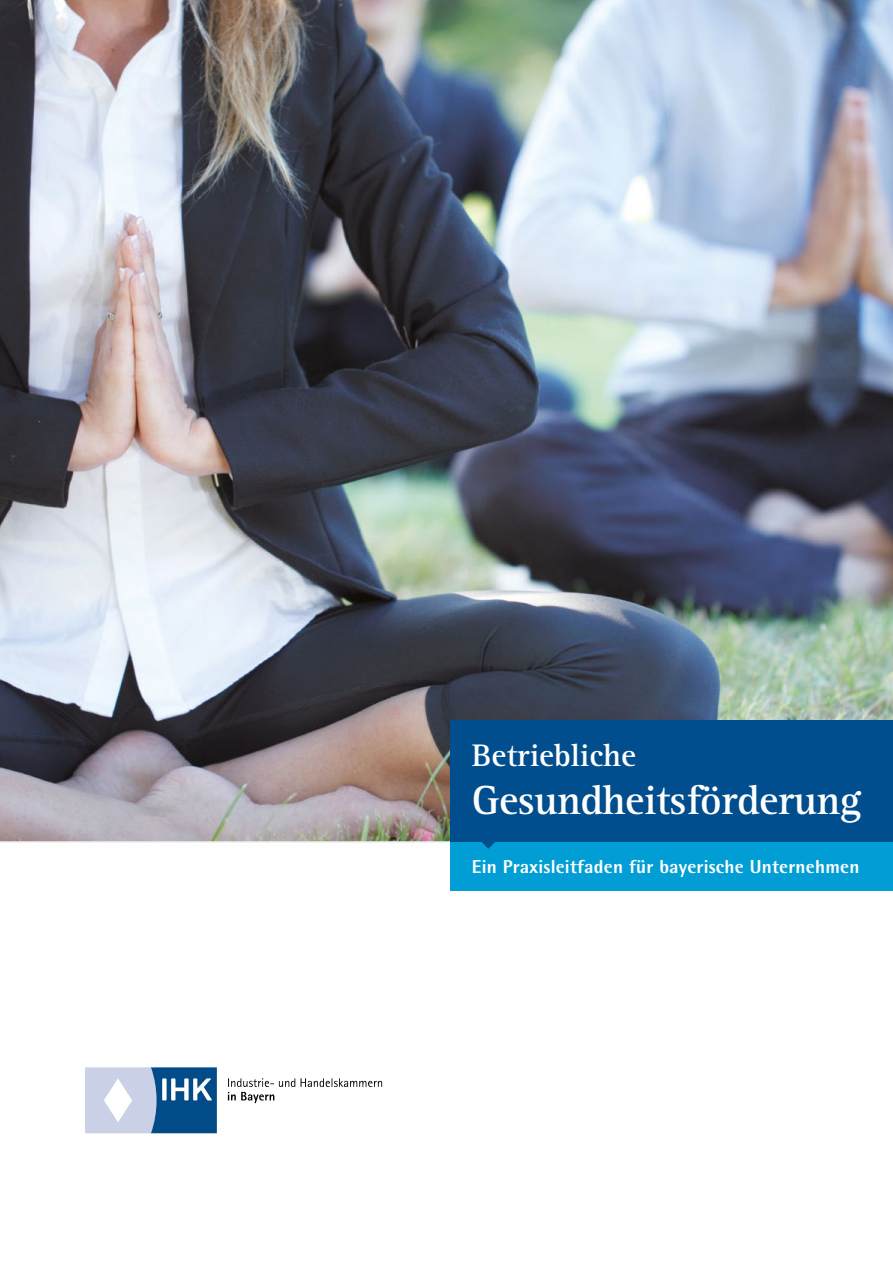
<style>
.page{position:relative;width:893px;height:1263px;background:#fff}
.page>*{position:absolute;margin:0;border:0;box-sizing:border-box;transform-origin:0 0}
.t1{font:700 42px "Agfa Rotis Serif";letter-spacing:-.01em;color:#fff}
.t2{font:700 32.25px "Agfa Rotis Serif";color:#fff}
.t3{font:800 18.75px "AT Rotis Semi Sans";letter-spacing:.01em;color:#fff}
</style>
<div class="page">
<img style="left:0;top:0;width:893px;height:843px">
<div style="left:451px;top:720px;width:442px;height:122px;background:#004e8d"></div>
<div style="left:451px;top:842px;width:442px;height:48px;background:#009ed4"></div>
<svg style="left:482px;top:842px;width:13px;height:7px"></svg>
<svg style="left:85px;top:1067px;width:132px;height:66px"></svg>
<svg style="left:228px;top:1078px;width:154px;height:25px"></svg>
<h2 class="t2" style="left:472px;top:736px;width:166px">Betriebliche</h2>
<h1 class="t1" style="left:472px;top:776px;width:391px">Gesundheitsförderung</h1>
<p class="t3" style="left:472px;top:854px;width:389px">Ein Praxisleitfaden für bayerische Unternehmen</p>
</div>
